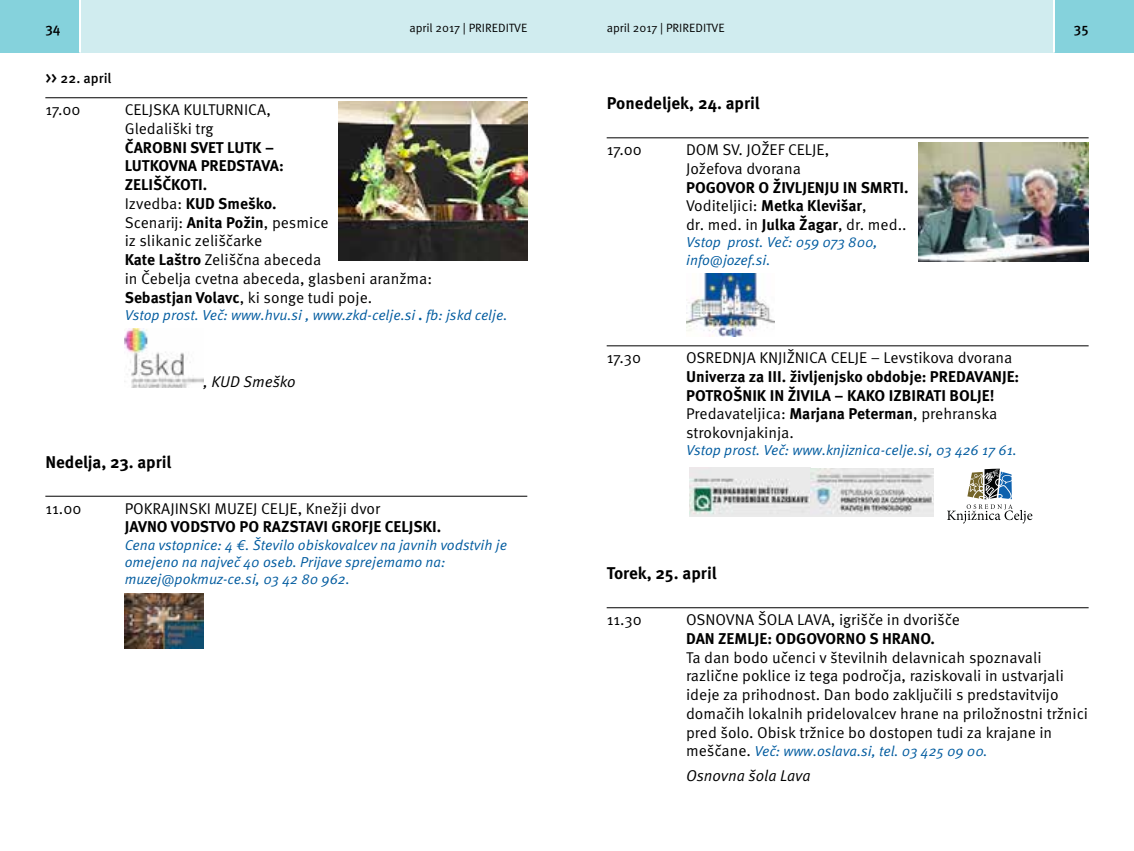
<style>
.page{position:relative;width:1134px;height:851px;background:#fff}
.page>*{position:absolute;margin:0;border:0;box-sizing:border-box;transform-origin:0 0}
.t1{font:700 17px "Meta Pro";color:#000}
.t2{font:15.6px/18.8px "Meta Pro";color:#000}
.t3{font:700 15.6px/18.8px "Meta Pro";color:#000}
.t4{font:italic 15.6px "Meta Pro";color:#000}
.t5{font:italic 14.4px/17.2px "Meta Pro";color:#005b9f}
.t6{font:500 14px "Meta Pro";color:#000}
.t7{font:12px "Meta Pro";color:#000}
.s1{font-size:15.6px}
.s2{font-weight:700}
.s3{font-weight:400}
.s4{font-style:normal;font-size:15.6px;color:#000}
</style>
<div class="page">
<hr style="left:45px;top:97px;width:482px;height:1px;background:#000">
<hr style="left:45px;top:495px;width:482px;height:1px;background:#000">
<img style="left:339px;top:102px;width:188px;height:158px">
<img style="left:125px;top:328px;width:78px;height:59px">
<img style="left:125px;top:593px;width:78px;height:55px">
<hr style="left:607px;top:137px;width:482px;height:1px;background:#000">
<hr style="left:607px;top:345px;width:482px;height:1px;background:#000">
<hr style="left:607px;top:607px;width:482px;height:1px;background:#000">
<img style="left:918px;top:142px;width:171px;height:120px">
<img style="left:686px;top:273px;width:88px;height:63px">
<img style="left:689px;top:468px;width:244px;height:48px">
<svg style="left:947px;top:468px;width:85px;height:55px"></svg>
<div style="left:567px;top:0;width:567px;height:53px;background:#d0ecef"></div>
<div style="left:1054px;top:0;width:80px;height:53px;background:#85d2dc"></div>
<div style="left:0;top:0;width:567px;height:53px;background:#d0ecef"></div>
<div style="left:0;top:0;width:79px;height:53px;background:#85d2dc"></div>
<hr style="left:79px;top:0;width:2px;height:53px;background:#fff">
<hr style="left:1053px;top:0;width:2px;height:53px;background:#fff">
<p class="t6" style="left:45px;top:20px;width:17px">34</p>
<p class="t7" style="left:409px;top:20px;width:120px">april 2017 | PRIREDITVE</p>
<p class="t7" style="left:607px;top:20px;width:120px">april 2017 | PRIREDITVE</p>
<p class="t6" style="left:1074px;top:20px;width:16px">35</p>
<p class="t6" style="left:45px;top:69px;width:68px"><span class="s1">&gt;&gt;</span> 22. april</p>
<p class="t2" style="left:45px;top:101px;width:37px">17.00</p>
<p class="t2" style="left:125px;top:101px;width:148px">CELJSKA KULTURNICA,<br>Gledališki trg</p>
<p class="t2" style="left:125px;top:138px;width:309px"><span class="s2">ČAROBNI SVET LUTK –<br>LUTKOVNA PREDSTAVA:<br>ZELIŠČKOTI.<br></span>Izvedba: <span class="s2">KUD Smeško.<br></span>Scenarij: <span class="s2">Anita Požin</span>, pesmice<br>iz slikanic zeliščarke<br><span class="s2">Kate Laštro</span> Zeliščna abeceda<br>in Čebelja cvetna abeceda, glasbeni aranžma:<br><span class="s2">Sebastjan Volavc</span>, ki songe tudi poje.</p>
<p class="t5" style="left:125px;top:306px;width:384px">Vstop prost. Več: www.hvu.si , www.zkd-celje.si <span class="s2">.</span> fb: jskd celje.</p>
<p class="t4" style="left:203px;top:372px;width:94px">, KUD Smeško</p>
<p class="t1" style="left:45px;top:451px;width:128px">Nedelja, 23. april</p>
<p class="t2" style="left:45px;top:499px;width:38px">11.00</p>
<p class="t2" style="left:125px;top:499px;width:257px">POKRAJINSKI MUZEJ CELJE, Knežji dvor</p>
<p class="t3" style="left:125px;top:518px;width:318px">JAVNO VODSTVO PO RAZSTAVI GROFJE CELJSKI.</p>
<p class="t5" style="left:125px;top:536px;width:384px">Cena vstopnice: 4 €. Število obiskovalcev na javnih vodstvih je omejeno na največ 40 oseb. Prijave sprejemamo na: muzej@pokmuz-ce.si, 03 42 80 962.</p>
<p class="t1" style="left:607px;top:93px;width:155px">Ponedeljek, 24. april</p>
<p class="t2" style="left:607px;top:141px;width:37px">17.00</p>
<p class="t2" style="left:686px;top:141px;width:145px">DOM SV. JOŽEF CELJE,<br>Jožefova dvorana</p>
<p class="t3" style="left:686px;top:178px;width:224px">POGOVOR O ŽIVLJENJU IN SMRTI.<br><span class="s3">Voditeljici:</span> Metka Klevišar<span class="s3">,<br>dr. med. in</span> Julka Žagar<span class="s3">, dr. med..</span></p>
<p class="t5" style="left:686px;top:234px;width:193px">Vstop prost. Več: 059 073 800, info@jozef.si.</p>
<p class="t2" style="left:607px;top:349px;width:36px">17.30</p>
<p class="t2" style="left:686px;top:349px;width:328px">OSREDNJA KNJIŽNICA CELJE – Levstikova dvorana</p>
<p class="t3" style="left:686px;top:367px;width:335px">Univerza za III. življenjsko obdobje: PREDAVANJE:<br>POTROŠNIK IN ŽIVILA – KAKO IZBIRATI BOLJE!<br><span class="s3">Predavateljica:</span> Marjana Peterman<span class="s3">, prehranska strokovnjakinja.</span></p>
<p class="t5" style="left:686px;top:442px;width:332px">Vstop prost. Več: www.knjiznica-celje.si, 03 426 17 61.</p>
<p class="t1" style="left:607px;top:562px;width:112px">Torek, 25. april</p>
<p class="t2" style="left:607px;top:610px;width:37px">11.30</p>
<p class="t2" style="left:686px;top:610px;width:275px">OSNOVNA ŠOLA LAVA, igrišče in dvorišče</p>
<p class="t3" style="left:686px;top:629px;width:250px">DAN ZEMLJE: ODGOVORNO S HRANO.</p>
<p class="t2" style="left:686px;top:648px;width:404px">Ta dan bodo učenci v številnih delavnicah spoznavali različne poklice iz tega področja, raziskovali in ustvarjali ideje za prihodnost. Dan bodo zaključili s predstavitvijo domačih lokalnih pridelovalcev hrane na priložnostni tržnici pred šolo. Obisk tržnice bo dostopen tudi za krajane in</p>
<p class="t5" style="left:686px;top:743px;width:303px"><span class="s4">meščane.</span> Več: www.oslava.si, tel. 03 425 09 00.</p>
<p class="t4" style="left:686px;top:765px;width:126px">Osnovna šola Lava</p>
</div>
